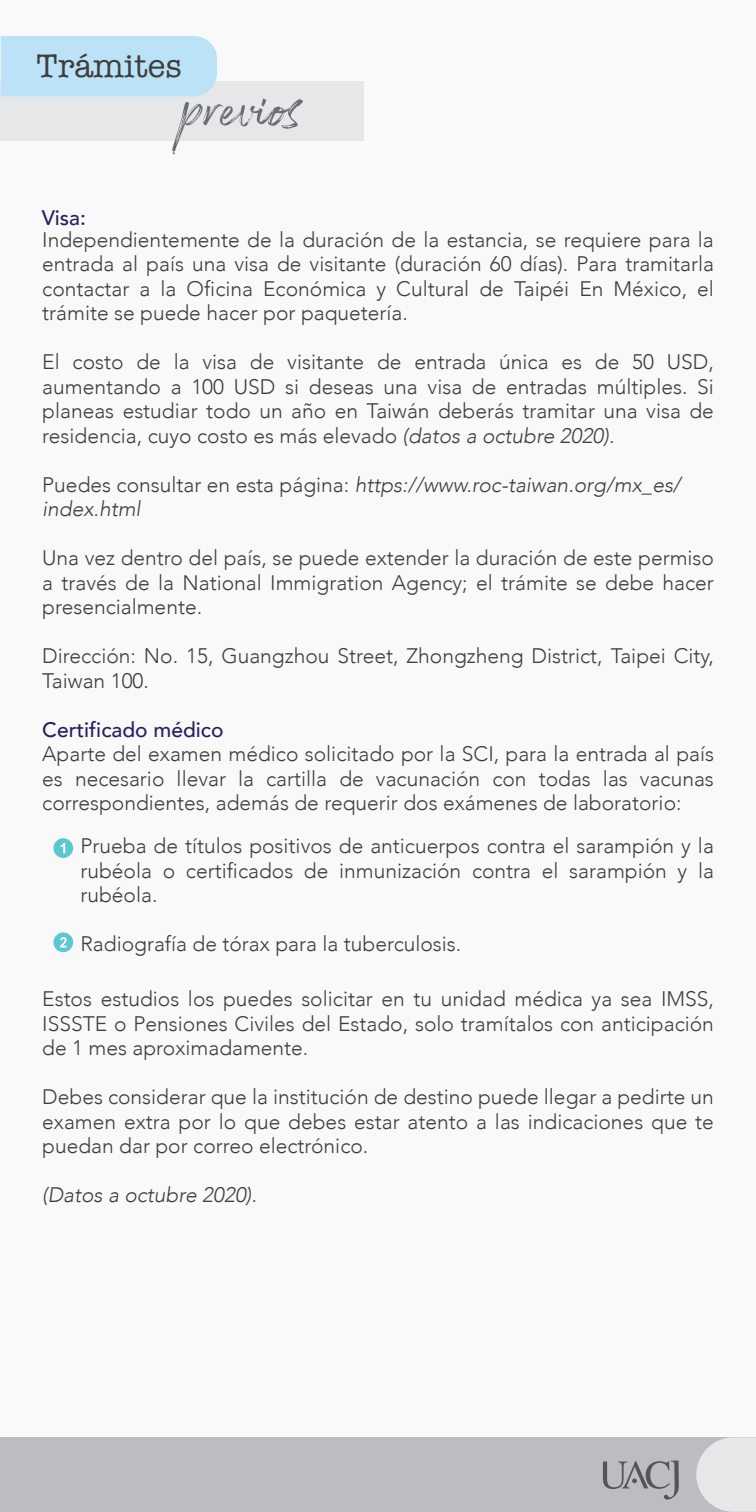
<style>
.page{position:relative;width:756px;height:1512px;background:#faf9fa}
.page>*{position:absolute;margin:0;border:0;box-sizing:border-box;transform-origin:0 0}
.t1{font:64.05px "Rockness";color:#6c6d70}
.t2{font:33.25px "American Typewriter";color:#3e3e3f}
.t3{font:300 21px/24.5px "Avenir";color:#3e3e3f;text-align:justify}
.t4{font:italic 300 21px/24.5px "Avenir";color:#3e3e3f}
.t5{font:500 21px "Avenir";color:#252161}
.s1{font-style:italic}
.s2{font-style:normal}
</style>
<div class="page">
<div style="left:0;top:81px;width:363px;height:60px;background:#e6e7e9"></div>
<div style="left:1px;top:36px;width:216px;height:60px;background:#bbe2f7"></div>
<div style="left:0;top:1437px;width:756px;height:75px;background:#bcbdc0"></div>
<svg style="left:696px;top:1437px;width:60px;height:75px"></svg>
<svg style="left:603px;top:1461px;width:76px;height:39px"></svg>
<svg style="left:53px;top:838px;width:20px;height:20px"></svg>
<svg style="left:61px;top:843px;width:4px;height:10px"></svg>
<div style="left:53px;top:932px;width:20px;height:20px;background:#5bc7d1;border-radius:50%"></div>
<svg style="left:60px;top:937px;width:7px;height:11px"></svg>
<h2 class="t2" style="left:37px;top:47px;width:147px">Trámites</h2>
<h1 class="t1" style="left:182px;top:65px;width:122px">previos</h1>
<p class="t5" style="left:42px;top:200px;width:45px">Visa:</p>
<p class="t3" style="left:42px;top:227px;width:673px">Independientemente de la duración de la estancia, se requiere para la entrada al país una visa de visitante (duración 60 días). Para tramitarla contactar a la Oficina Económica y Cultural de Taipéi En México, el trámite se puede hacer por paquetería.</p>
<p class="t3" style="left:42px;top:350px;width:673px">El costo de la visa de visitante de entrada única es de 50 USD, aumentando a 100 USD si deseas una visa de entradas múltiples. Si planeas estudiar todo un año en Taiwán deberás tramitar una visa de residencia, cuyo costo es más elevado <span class="s1">(datos a octubre 2020).</span></p>
<p class="t4" style="left:42px;top:472px;width:640px"><span class="s2">Puedes consultar en esta página:</span> https://www.roc-taiwan.org/mx_es/ index.html</p>
<p class="t3" style="left:42px;top:546px;width:673px">Una vez dentro del país, se puede extender la duración de este permiso a través de la National Immigration Agency; el trámite se debe hacer presencialmente.</p>
<p class="t3" style="left:42px;top:644px;width:673px">Dirección: No. 15, Guangzhou Street, Zhongzheng District, Taipei City,<br>Taiwan 100.</p>
<p class="t5" style="left:42px;top:711px;width:183px">Certificado médico</p>
<p class="t3" style="left:42px;top:742px;width:673px">Aparte del examen médico solicitado por la SCI, para la entrada al país es necesario llevar la cartilla de vacunación con todas las vacunas correspondientes, además de requerir dos exámenes de laboratorio:</p>
<p class="t3" style="left:80px;top:834px;width:635px">Prueba de títulos positivos de anticuerpos contra el sarampión y la rubéola o certificados de inmunización contra el sarampión y la rubéola.</p>
<p class="t3" style="left:80px;top:932px;width:382px">Radiografía de tórax para la tuberculosis.</p>
<p class="t3" style="left:42px;top:987px;width:673px">Estos estudios los puedes solicitar en tu unidad médica ya sea IMSS, ISSSTE o Pensiones Civiles del Estado, solo tramítalos con anticipación de 1 mes aproximadamente.</p>
<p class="t3" style="left:42px;top:1085px;width:673px">Debes considerar que la institución de destino puede llegar a pedirte un examen extra por lo que debes estar atento a las indicaciones que te puedan dar por correo electrónico.</p>
<p class="t4" style="left:42px;top:1183px;width:216px">(Datos a octubre 2020).</p>
</div>
